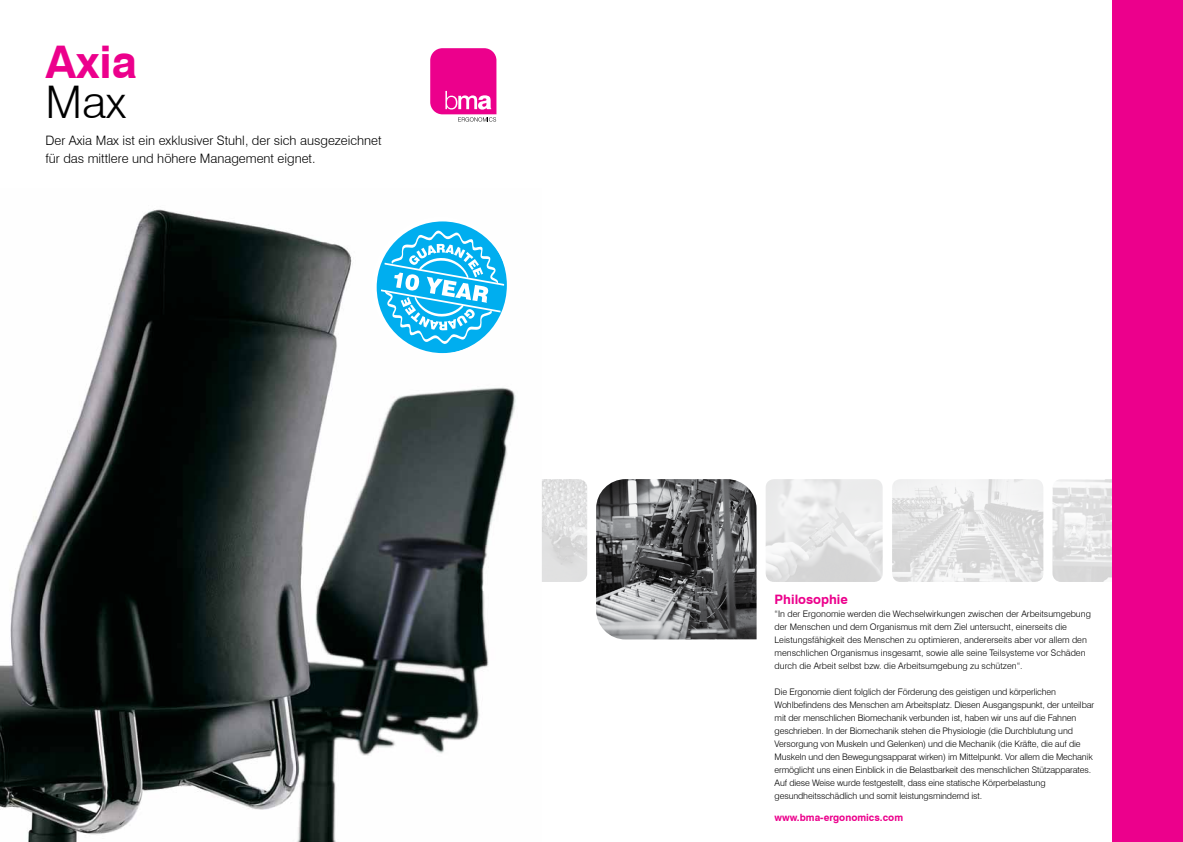
<style>
.page{position:relative;width:1183px;height:842px;background:#fff}
.page>*{position:absolute;margin:0;border:0;box-sizing:border-box;transform-origin:0 0}
.t1{font:700 45px "Swiss 721 BT";color:#ec008c}
.t2{font:300 45px "Swiss 721 BT";color:#000}
.t3{font:300 13px/18px "Swiss 721 BT";color:#000}
.t4{font:700 13px "Swiss 721 BT";color:#ec008c}
.t5{font:700 10px "Swiss 721 BT";color:#ec008c}
.t6{font:300 9px/13px "Swiss 721 BT";letter-spacing:-.015em;color:#000}
</style>
<div class="page">
<svg style="left:430px;top:48px;width:66px;height:74px;background:#ed2fa0"></svg>
<img style="left:0;top:209px;width:516px;height:633px">
<img style="left:765px;top:479px;width:117px;height:103px">
<img style="left:892px;top:479px;width:151px;height:103px">
<img style="left:542px;top:479px;width:45px;height:103px">
<img style="left:596px;top:479px;width:160px;height:160px">
<img style="left:1052px;top:479px;width:59px;height:103px">
<div style="left:1111px;top:0;width:71px;height:842px;background:#ec008c"></div>
<svg style="left:371px;top:216px;width:135px;height:138px"></svg>
<h1 class="t1" style="left:45px;top:35px;width:93px">Axia</h1>
<h1 class="t2" style="left:45px;top:75px;width:82px">Max</h1>
<h2 class="t3" style="left:45px;top:132px;width:338px">Der Axia Max ist ein exklusiver Stuhl, der sich ausgezeichnet für das mittlere und höhere Management eignet.</h2>
<h2 class="t4" style="left:774px;top:591px;width:75px">Philosophie</h2>
<p class="t6" style="left:774px;top:607px;width:318px">“In der Ergonomie werden die Wechselwirkungen zwischen der Arbeitsumgebung der Menschen und dem Organismus mit dem Ziel untersucht, einerseits die Leistungsfähigkeit des Menschen zu optimieren, andererseits aber vor allem den menschlichen Organismus insgesamt, sowie alle seine Teilsysteme vor Schäden durch die Arbeit selbst bzw. die Arbeitsumgebung zu schützen“.</p>
<p class="t6" style="left:774px;top:685px;width:321px">Die Ergonomie dient folglich der Förderung des geistigen und körperlichen Wohlbefindens des Menschen am Arbeitsplatz. Diesen Ausgangspunkt, der unteilbar mit der menschlichen Biomechanik verbunden ist, haben wir uns auf die Fahnen geschrieben. In der Biomechanik stehen die Physiologie (die Durchblutung und Versorgung von Muskeln und Gelenken) und die Mechanik (die Kräfte, die auf die Muskeln und den Bewegungsapparat wirken) im Mittelpunkt. Vor allem die Mechanik ermöglicht uns einen Einblick in die Belastbarkeit des menschlichen Stützapparates.<br>Auf diese Weise wurde festgestellt, dass eine statische Körperbelastung gesundheitsschädlich und somit leistungsmindernd ist.</p>
<p class="t5" style="left:774px;top:811px;width:130px">www.bma-ergonomics.com</p>
</div>
